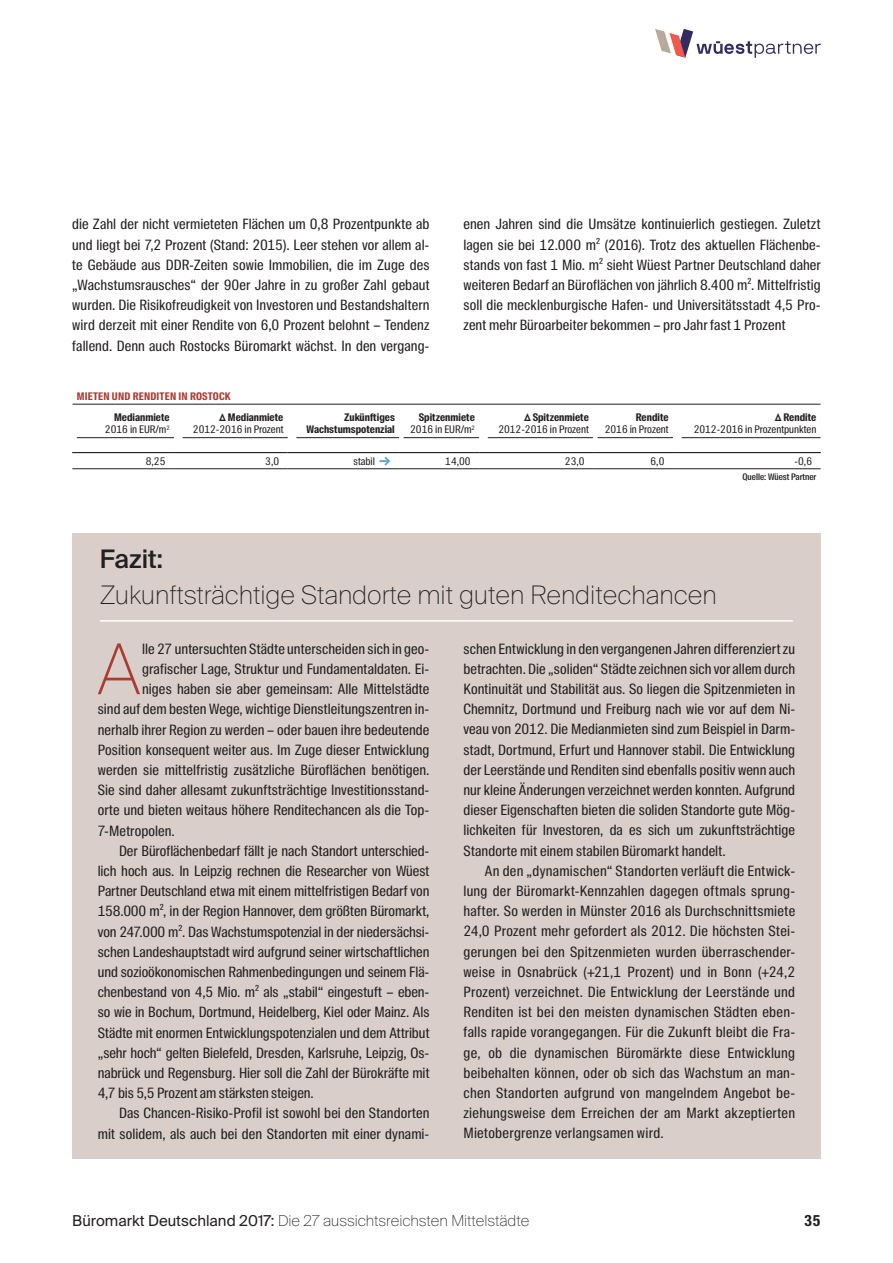
<style>
.page{position:relative;width:893px;height:1263px;background:#fff}
.page>*{position:absolute;margin:0;border:0;box-sizing:border-box;transform-origin:0 0}
.t1{font:100 69.9px "Suisse Intl";color:#aa3d33}
.t2{font:100 25.5px "Suisse Intl";color:#231f20}
.t3{font:500 25.5px "Suisse Intl";color:#231f20}
.t4{font:100 15px "Suisse Intl";color:#231f20}
.t5{font:700 15px "Suisse Intl Cond";color:#231f20}
.t6{font:14.25px/20.2px "Suisse Intl Cond";letter-spacing:.005em;color:#231f20;text-align:justify}
.t7{font:700 10.5px/12.6px "Suisse Intl Cond";color:#231f20;text-align:right}
.t8{font:10.5px "Suisse Intl Cond";color:#231f20}
.t9{font:700 10.5px "Suisse Intl Cond";letter-spacing:.02em;color:#aa3d33}
.t10{font:500 9px "Suisse Intl Cond";color:#231f20}
.s1{font-weight:400}
.s2{font-weight:700;font-size:14.4px;color:#5ea5da}
</style>
<div class="page">
<svg style="left:655px;top:29px;width:166px;height:29px"></svg>
<div style="left:72px;top:534px;width:749px;height:625px;background:#d9ceca"></div>
<hr style="left:72px;top:468px;width:102px;height:1px;background:#231f20">
<hr style="left:174px;top:468px;width:114px;height:1px;background:#231f20">
<hr style="left:288px;top:468px;width:111px;height:1px;background:#231f20">
<hr style="left:399px;top:468px;width:80px;height:1px;background:#231f20">
<hr style="left:479px;top:468px;width:114px;height:1px;background:#231f20">
<hr style="left:593px;top:468px;width:80px;height:1px;background:#231f20">
<hr style="left:673px;top:468px;width:148px;height:1px;background:#231f20">
<hr style="left:72px;top:452px;width:102px;height:1px;background:#231f20">
<hr style="left:174px;top:452px;width:114px;height:1px;background:#231f20">
<hr style="left:288px;top:452px;width:111px;height:1px;background:#231f20">
<hr style="left:399px;top:452px;width:80px;height:1px;background:#231f20">
<hr style="left:479px;top:452px;width:114px;height:1px;background:#231f20">
<hr style="left:593px;top:452px;width:80px;height:1px;background:#231f20">
<hr style="left:673px;top:452px;width:148px;height:1px;background:#231f20">
<hr style="left:73px;top:404px;width:748px;height:1px;background:#231f20">
<hr style="left:77px;top:437px;width:97px;height:1px;background:#231f20">
<hr style="left:183px;top:437px;width:105px;height:1px;background:#231f20">
<hr style="left:296px;top:437px;width:103px;height:1px;background:#231f20">
<hr style="left:403px;top:437px;width:76px;height:1px;background:#231f20">
<hr style="left:488px;top:437px;width:105px;height:1px;background:#231f20">
<hr style="left:598px;top:437px;width:75px;height:1px;background:#231f20">
<hr style="left:682px;top:437px;width:139px;height:1px;background:#231f20">
<hr style="left:100px;top:620px;width:693px;height:2px;background:#fff">
<p class="t6" style="left:72px;top:214px;width:359px">die Zahl der nicht vermieteten Flächen um 0,8 Prozentpunkte ab und liegt bei 7,2 Prozent (Stand: 2015). Leer stehen vor allem al&shy;te Gebäude aus DDR-Zeiten sowie Immobilien, die im Zuge des „Wachstumsrausches“ der 90er Jahre in zu großer Zahl gebaut wurden. Die Risikofreudigkeit von Investoren und Bestandshaltern wird derzeit mit einer Rendite von 6,0 Prozent belohnt – Tendenz fallend. Denn auch Rostocks Büromarkt wächst. In den vergang-</p>
<p class="t6" style="left:463px;top:214px;width:359px">enen Jahren sind die Umsätze kontinuierlich gestiegen. Zuletzt lagen sie bei 12.000 m² (2016). Trotz des aktuellen Flächenbe&shy;stands von fast 1 Mio. m² sieht Wüest Partner Deutschland daher weiteren Bedarf an Büroflächen von jährlich 8.400 m². Mittelfristig soll die mecklenburgische Hafen- und Universitätsstadt 4,5 Pro&shy;zent mehr Büroarbeiter bekommen – pro Jahr fast 1 Prozent</p>
<p class="t9" style="left:77px;top:390px;width:156px">MIETEN UND RENDITEN IN ROSTOCK</p>
<p class="t7" style="left:105px;top:411px;width:66px">Medianmiete<br><span class="s1">2016 in EUR/m</span><sup>2</sup></p>
<p class="t7" style="left:219px;top:411px;width:66px">∆ Medianmiete</p>
<p class="t8" style="left:193px;top:423px;width:92px">2012-2016 in Prozent</p>
<p class="t7" style="left:307px;top:411px;width:90px">Zukünftiges<br>Wachstumspotenzial</p>
<p class="t7" style="left:410px;top:411px;width:66px">Spitzenmiete<br><span class="s1">2016 in EUR/m</span><sup>2</sup></p>
<p class="t7" style="left:524px;top:411px;width:66px">∆ Spitzenmiete</p>
<p class="t8" style="left:498px;top:423px;width:92px">2012-2016 in Prozent</p>
<p class="t7" style="left:636px;top:411px;width:34px">Rendite</p>
<p class="t8" style="left:605px;top:423px;width:65px">2016 in Prozent</p>
<p class="t7" style="left:775px;top:411px;width:43px">∆ Rendite</p>
<p class="t8" style="left:694px;top:423px;width:124px">2012-2016 in Prozentpunkten</p>
<p class="t8" style="left:146px;top:455px;width:21px">8,25</p>
<p class="t8" style="left:265px;top:455px;width:15px">3,0</p>
<p class="t8" style="left:354px;top:455px;width:39px">stabil <span class="s2">→</span></p>
<p class="t8" style="left:445px;top:455px;width:27px">14,00</p>
<p class="t8" style="left:565px;top:455px;width:21px">23,0</p>
<p class="t8" style="left:650px;top:455px;width:15px">6,0</p>
<p class="t8" style="left:795px;top:455px;width:19px">-0,6</p>
<p class="t10" style="left:742px;top:472px;width:75px">Quelle: Wüest Partner</p>
<h2 class="t3" style="left:100px;top:544px;width:64px">Fazit:</h2>
<h2 class="t2" style="left:100px;top:580px;width:618px">Zukunftsträchtige Standorte mit guten Renditechancen</h2>
<h1 class="t1" style="left:97px;top:629px;width:45px">A</h1>
<p class="t6" style="left:142px;top:639px;width:289px">lle 27 untersuchten Städte unterscheiden sich in geo-</p>
<p class="t6" style="left:142px;top:659px;width:289px">grafischer Lage, Struktur und Fundamentaldaten. Ei-</p>
<p class="t6" style="left:142px;top:679px;width:289px">niges haben sie aber gemeinsam: Alle Mittelstädte</p>
<p class="t6" style="left:98px;top:699px;width:333px">sind auf dem besten Wege, wichtige Dienstleitungszentren in-</p>
<p class="t6" style="left:98px;top:719px;width:333px">nerhalb ihrer Region zu werden – oder bauen ihre bedeutende</p>
<p class="t6" style="left:98px;top:740px;width:333px">Position konsequent weiter aus. Im Zuge dieser Entwicklung</p>
<p class="t6" style="left:98px;top:760px;width:333px">werden sie mittelfristig zusätzliche Büroflächen benötigen.</p>
<p class="t6" style="left:98px;top:780px;width:333px">Sie sind daher allesamt zukunftsträchtige Investitionsstand-</p>
<p class="t6" style="left:98px;top:800px;width:333px">orte und bieten weitaus höhere Renditechancen als die Top-</p>
<p class="t6" style="left:98px;top:820px;width:78px">7-Metropolen.</p>
<p class="t6" style="left:119px;top:841px;width:312px">Der Büroflächenbedarf fällt je nach Standort unterschied-</p>
<p class="t6" style="left:98px;top:861px;width:333px">lich hoch aus. In Leipzig rechnen die Researcher von Wüest</p>
<p class="t6" style="left:98px;top:881px;width:333px">Partner Deutschland etwa mit einem mittelfristigen Bedarf von</p>
<p class="t6" style="left:98px;top:901px;width:333px">158.000 m², in der Region Hannover, dem größten Büromarkt,</p>
<p class="t6" style="left:98px;top:921px;width:333px">von 247.000 m². Das Wachstumspotenzial in der niedersächsi-</p>
<p class="t6" style="left:98px;top:942px;width:333px">schen Landeshauptstadt wird aufgrund seiner wirtschaftlichen</p>
<p class="t6" style="left:98px;top:962px;width:333px">und sozioökonomischen Rahmenbedingungen und seinem Flä-</p>
<p class="t6" style="left:98px;top:982px;width:333px">chenbestand von 4,5 Mio. m² als „stabil“ eingestuft – eben-</p>
<p class="t6" style="left:98px;top:1002px;width:333px">so wie in Bochum, Dortmund, Heidelberg, Kiel oder Mainz. Als</p>
<p class="t6" style="left:98px;top:1022px;width:333px">Städte mit enormen Entwicklungspotenzialen und dem Attribut</p>
<p class="t6" style="left:98px;top:1042px;width:333px">„sehr hoch“ gelten Bielefeld, Dresden, Karlsruhe, Leipzig, Os-</p>
<p class="t6" style="left:98px;top:1063px;width:333px">nabrück und Regensburg. Hier soll die Zahl der Bürokräfte mit</p>
<p class="t6" style="left:98px;top:1083px;width:218px">4,7 bis 5,5 Prozent am stärksten steigen.</p>
<p class="t6" style="left:119px;top:1103px;width:312px">Das Chancen-Risiko-Profil ist sowohl bei den Standorten</p>
<p class="t6" style="left:98px;top:1123px;width:333px">mit solidem, als auch bei den Standorten mit einer dynami-</p>
<p class="t6" style="left:463px;top:639px;width:333px">schen Entwicklung in den vergangenen Jahren differenziert zu betrachten. Die „soliden“ Städte zeichnen sich vor allem durch Kontinuität und Stabilität aus. So liegen die Spitzenmieten in Chemnitz, Dortmund und Freiburg nach wie vor auf dem Ni&shy;veau von 2012. Die Medianmieten sind zum Beispiel in Darm&shy;stadt, Dortmund, Erfurt und Hannover stabil. Die Entwicklung der Leerstände und Renditen sind ebenfalls positiv wenn auch nur kleine Änderungen verzeichnet werden konnten. Aufgrund dieser Eigenschaften bieten die soliden Standorte gute Mög&shy;lichkeiten für Investoren, da es sich um zukunftsträchtige Standorte mit einem stabilen Büromarkt handelt.</p>
<p class="t6" style="left:463px;top:861px;width:333px;text-indent:21px">An den „dynamischen“ Standorten verläuft die Entwick&shy;lung der Büromarkt-Kennzahlen dagegen oftmals sprung&shy;hafter. So werden in Münster 2016 als Durchschnittsmiete 24,0 Prozent mehr gefordert als 2012. Die höchsten Stei&shy;gerungen bei den Spitzenmieten wurden überraschender&shy;weise in Osnabrück (+21,1 Prozent) und in Bonn (+24,2<br>Prozent) verzeichnet. Die Entwicklung der Leerstände und Renditen ist bei den meisten dynamischen Städten eben&shy;falls rapide vorangegangen. Für die Zukunft bleibt die Fra&shy;ge, ob die dynamischen Büromärkte diese Entwicklung beibehalten können, oder ob sich das Wachstum an man&shy;chen Standorten aufgrund von mangelndem Angebot be&shy;ziehungsweise dem Erreichen der am Markt akzeptierten Mietobergrenze verlangsamen wird.</p>
<p class="t4" style="left:72px;top:1212px;width:459px"><span class="s1">Büromarkt Deutschland 2017:</span> Die 27 aussichtsreichsten Mittelstädte</p>
<p class="t5" style="left:804px;top:1212px;width:18px">35</p>
</div>
